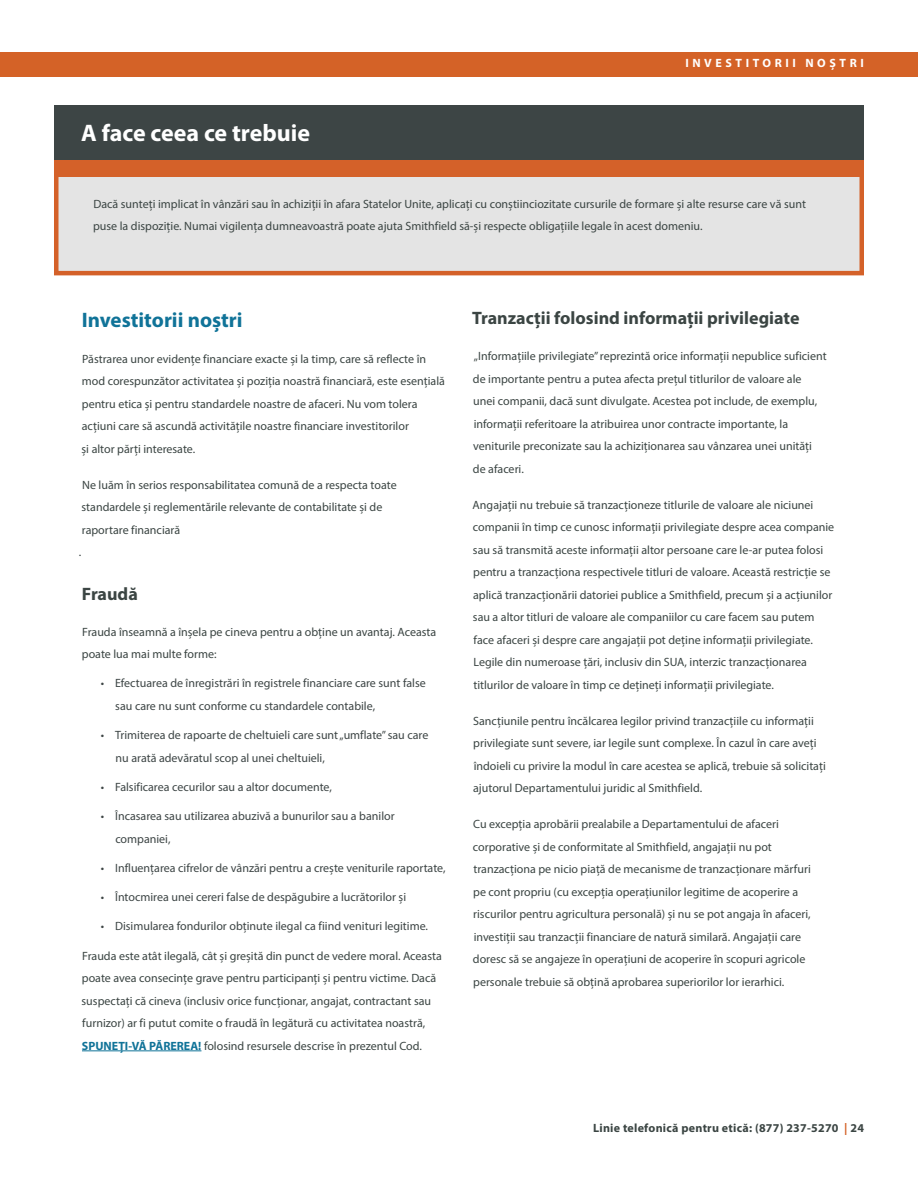
<style>
.page{position:relative;width:918px;height:1188px;background:#fff}
.page>*{position:absolute;margin:0;border:0;box-sizing:border-box;transform-origin:0 0}
.Body_Copy{font:700 24px "Myriad Pro";color:#fff}
.Body_Copy-2{font:700 21px "Myriad Pro";color:#107398}
.Body_Copy-3{font:700 18px "Myriad Pro";color:#3b4543}
.Body_Copy-4{font:12px/22.5px "Myriad Pro";color:#3b4543}
.Body_Copy-5{font:12px/22.5px "Myriad Pro";color:#3d4545}
.t1{font:700 12px "Myriad Pro";letter-spacing:.02em;color:#3b4543}
.t2{font:700 12px "Myriad Pro";letter-spacing:.3em;color:#fff}
.s1{font-weight:700;color:#107398}
.s2{color:#d46227}
</style>
<div class="page">
<div style="left:0;top:52px;width:918px;height:25px;background:#d46227"></div>
<div style="left:54px;top:135px;width:810px;height:140px;background:#e4e4e4;border:4px solid #d46129"></div>
<div style="left:54px;top:160px;width:810px;height:16px;background:#d46129"></div>
<div style="left:54px;top:105px;width:810px;height:55px;background:#3d4545"></div>
<hr style="left:82px;top:1051px;width:119px;height:1px;background:#107398">
<p class="Body_Copy" style="left:81px;top:117px;width:231px">A face ceea ce trebuie</p>
<p class="t2" style="left:643px;top:55px;width:222px">SCRISOARE INTRODUCTIVĂ</p>
<p class="t2" style="left:685px;top:55px;width:180px">INVESTITORII NOȘTRI</p>
<p class="Body_Copy-4" style="left:93px;top:193px;width:714px">Dacă sunteți implicat în vânzări sau în achiziții în afara Statelor Unite, aplicați cu conștiinciozitate cursurile de formare și alte resurse care vă sunt puse la dispoziție. Numai vigilența dumneavoastră poate ajuta Smithfield să-și respecte obligațiile legale în acest domeniu.</p>
<p class="Body_Copy-2" style="left:82px;top:306px;width:162px">Investitorii noștri</p>
<p class="Body_Copy-4" style="left:82px;top:347px;width:365px">Păstrarea unor evidențe financiare exacte și la timp, care să reflecte în mod corespunzător activitatea și poziția noastră financiară, este esențială pentru etica și pentru standardele noastre de afaceri. Nu vom tolera acțiuni care să ascundă activitățile noastre financiare investitorilor<br>și altor părți interesate.</p>
<p class="Body_Copy-4" style="left:82px;top:473px;width:317px">Ne luăm în serios responsabilitatea comună de a respecta toate standardele și reglementările relevante de contabilitate și de raportare financiară</p>
<p class="Body_Copy-4" style="left:79px;top:541px;width:4px">.</p>
<p class="Body_Copy-3" style="left:82px;top:582px;width:57px">Fraudă</p>
<p class="Body_Copy-4" style="left:82px;top:620px;width:356px">Frauda înseamnă a înșela pe cineva pentru a obține un avantaj. Aceasta poate lua mai multe forme:</p>
<p class="Body_Copy-5" style="left:115px;top:672px;width:312px;text-indent:-14px">• Efectuarea de înregistrări în registrele financiare care sunt false sau care nu sunt conforme cu standardele contabile,</p>
<p class="Body_Copy-5" style="left:116px;top:724px;width:314px;text-indent:-15px">• Trimiterea de rapoarte de cheltuieli care sunt „umflate” sau care nu arată adevăratul scop al unei cheltuieli,</p>
<p class="Body_Copy-5" style="left:101px;top:775px;width:232px">• Falsificarea cecurilor sau a altor documente,</p>
<p class="Body_Copy-5" style="left:115px;top:805px;width:281px;text-indent:-14px">• Încasarea sau utilizarea abuzivă a bunurilor sau a banilor companiei,</p>
<p class="Body_Copy-5" style="left:101px;top:856px;width:346px">• Influențarea cifrelor de vânzări pentru a crește veniturile raportate,</p>
<p class="Body_Copy-5" style="left:101px;top:886px;width:307px">• Întocmirea unei cereri false de despăgubire a lucrătorilor și</p>
<p class="Body_Copy-5" style="left:101px;top:915px;width:329px">• Disimularea fondurilor obținute ilegal ca fiind venituri legitime.</p>
<p class="Body_Copy-4" style="left:82px;top:944px;width:362px">Frauda este atât ilegală, cât și greșită din punct de vedere moral. Aceasta poate avea consecințe grave pentru participanți și pentru victime. Dacă suspectați că cineva (inclusiv orice funcționar, angajat, contractant sau furnizor) ar fi putut comite o fraudă în legătură cu activitatea noastră, <span class="s1">SPUNEȚI-VĂ PĂREREA!</span> folosind resursele descrise în prezentul Cod.</p>
<p class="Body_Copy-3" style="left:472px;top:307px;width:329px">Tranzacții folosind informații privilegiate</p>
<p class="Body_Copy-4" style="left:473px;top:345px;width:355px">„Informațiile privilegiate” reprezintă orice informații nepublice suficient de importante pentru a putea afecta prețul titlurilor de valoare ale<br>unei companii, dacă sunt divulgate. Acestea pot include, de exemplu, informații referitoare la atribuirea unor contracte importante, la veniturile preconizate sau la achiziționarea sau vânzarea unei unități de afaceri.</p>
<p class="Body_Copy-4" style="left:473px;top:493px;width:363px">Angajații nu trebuie să tranzacționeze titlurile de valoare ale niciunei companii în timp ce cunosc informații privilegiate despre acea companie sau să transmită aceste informații altor persoane care le-ar putea folosi pentru a tranzacționa respectivele titluri de valoare. Această restricție se aplică tranzacționării datoriei publice a Smithfield, precum și a acțiunilor sau a altor titluri de valoare ale companiilor cu care facem sau putem face afaceri și despre care angajații pot deține informații privilegiate.<br>Legile din numeroase țări, inclusiv din SUA, interzic tranzacționarea titlurilor de valoare în timp ce dețineți informații privilegiate.</p>
<p class="Body_Copy-4" style="left:473px;top:709px;width:354px">Sancțiunile pentru încălcarea legilor privind tranzacțiile cu informații privilegiate sunt severe, iar legile sunt complexe. În cazul în care aveți îndoieli cu privire la modul în care acestea se aplică, trebuie să solicitați ajutorul Departamentului juridic al Smithfield.</p>
<p class="Body_Copy-4" style="left:473px;top:813px;width:339px">Cu excepția aprobării prealabile a Departamentului de afaceri corporative și de conformitate al Smithfield, angajații nu pot tranzacționa pe nicio piață de mecanisme de tranzacționare mărfuri pe cont propriu (cu excepția operațiunilor legitime de acoperire a riscurilor pentru agricultura personală) și nu se pot angaja în afaceri, investiții sau tranzacții financiare de natură similară. Angajații care doresc să se angajeze în operațiuni de acoperire în scopuri agricole personale trebuie să obțină aprobarea superiorilor lor ierarhici.</p>
<p class="t1" style="left:593px;top:1120px;width:272px">Linie telefonică pentru etică: (877) 237-5270 <span class="s2">|</span> 24</p>
</div>
